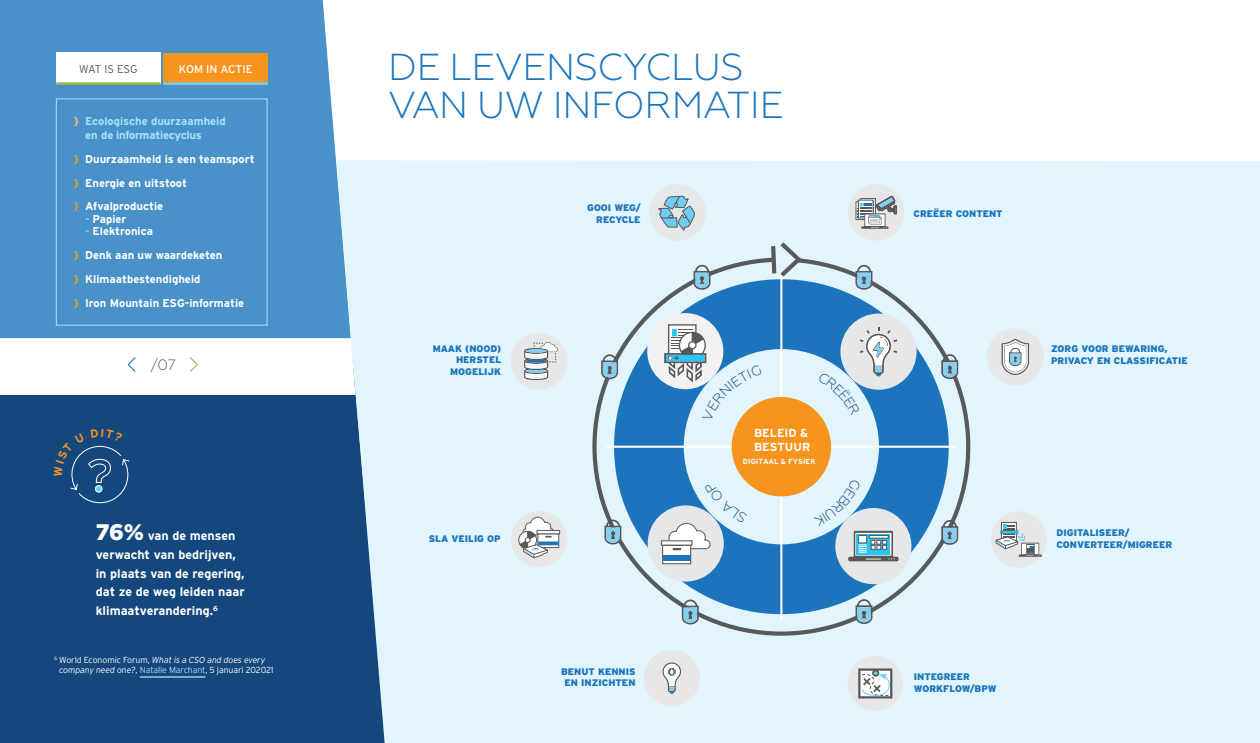
<style>
.page{position:relative;width:1260px;height:743px;background:#fff}
.page>*{position:absolute;margin:0;border:0;box-sizing:border-box;transform-origin:0 0}
.t1{font:300 37.5px/37.5px "Geometria";letter-spacing:-.01em;color:#1b75bc}
.t2{font:300 15px "Geometria";color:#58595b}
.t3{font:700 12.5px/18.8px "Interstate";color:#fff}
.t4{font:700 11.62px/14px "Interstate";color:#fff}
.t5{font:700 11.25px/23.8px "Interstate";color:#fff}
.t6{font:700 11.25px/13.8px "Interstate";letter-spacing:-.01em;color:#a7e2fa}
.t7{font:11.25px "Interstate";color:#fff}
.t8{font:300 11.25px "Interstate";letter-spacing:-.01em;color:#58595b}
.t9{font:900 9.5px/11.4px "Interstate";color:#1c75bc}
.t10{font:italic 300 8.75px/10px "Interstate";letter-spacing:-.01em;color:#fff}
.t11{font:700 7.38px "Interstate";color:#fff}
.s1{color:#fabf78}
.s2{color:#f7941e}
.s3{color:#6dcff6}
.s4{font-family:"Gotham";font-weight:900;font-size:22.5px}
.s5{font-style:normal}
.s6{font-style:normal;color:#a7e2fa}
</style>
<div class="page">
<div style="left:0;top:0;width:336px;height:338px;background:#4991c9"></div>
<div style="left:56px;top:98px;width:212px;height:228px;border:1px solid #8ad8f8"></div>
<div style="left:0;top:395px;width:336px;height:347px;background:#14477d"></div>
<div style="left:336px;top:160px;width:924px;height:582px;background:#e2f5fd"></div>
<svg style="left:590px;top:255px;width:382px;height:382px;background:#9dc5e0"></svg>
<svg style="left:694px;top:265px;width:16px;height:25px"></svg>
<svg style="left:856px;top:265px;width:16px;height:25px"></svg>
<svg style="left:941px;top:354px;width:17px;height:25px"></svg>
<svg style="left:941px;top:520px;width:17px;height:24px"></svg>
<svg style="left:856px;top:599px;width:16px;height:25px"></svg>
<svg style="left:682px;top:599px;width:17px;height:25px"></svg>
<svg style="left:604px;top:519px;width:17px;height:25px"></svg>
<svg style="left:601px;top:354px;width:17px;height:25px"></svg>
<div style="left:732px;top:397px;width:99px;height:99px;background:#f7941e;border-radius:50%"></div>
<div style="left:648px;top:505px;width:76px;height:76px;background:#e6e7e8;border-radius:50%"></div>
<svg style="left:664px;top:546px;width:25px;height:16px"></svg>
<div style="left:662px;top:544px;width:29px;height:20px;border:1px solid #58595b"></div>
<div style="left:661px;top:540px;width:31px;height:5px;background:#fff"></div>
<div style="left:661px;top:540px;width:31px;height:5px;border:1px solid #58595b"></div>
<div style="left:663px;top:555px;width:27px;height:5px;background:#1c75bc"></div>
<svg style="left:771px;top:242px;width:31px;height:34px"></svg>
<div style="left:987px;top:328px;width:57px;height:57px;background:#e6e7e8;border-radius:50%"></div>
<svg style="left:1002px;top:339px;width:27px;height:36px"></svg>
<div style="left:649px;top:184px;width:57px;height:57px;background:#e6e7e8;border-radius:50%"></div>
<svg style="left:658px;top:195px;width:37px;height:35px"></svg>
<div style="left:510px;top:333px;width:58px;height:57px;background:#e6e7e8;border-radius:50%"></div>
<svg style="left:524px;top:342px;width:34px;height:38px"></svg>
<div style="left:991px;top:511px;width:56px;height:56px;background:#e7e7e7;border-radius:50%"></div>
<div style="left:1001px;top:522px;width:16px;height:19px;border:1px solid #575757"></div>
<svg style="left:995px;top:524px;width:47px;height:32px"></svg>
<div style="left:511px;top:511px;width:56px;height:56px;background:#e7e7e7;border-radius:50%"></div>
<div style="left:538px;top:534px;width:21px;height:13px;background:#fff"></div>
<div style="left:537px;top:533px;width:22px;height:15px;border:1px solid #595a5c"></div>
<div style="left:537px;top:530px;width:23px;height:4px;border:1px solid #595a5c"></div>
<svg style="left:555px;top:541px;width:3px;height:4px"></svg>
<svg style="left:518px;top:516px;width:37px;height:42px"></svg>
<div style="left:848px;top:184px;width:56px;height:57px;background:#e7e7e7;border-radius:50%"></div>
<svg style="left:855px;top:196px;width:41px;height:33px"></svg>
<div style="left:644px;top:650px;width:56px;height:56px;background:#e7e7e7;border-radius:50%"></div>
<svg style="left:662px;top:662px;width:19px;height:32px"></svg>
<div style="left:848px;top:655px;width:55px;height:56px;background:#e6e7e8;border-radius:50%"></div>
<svg style="left:858px;top:668px;width:35px;height:30px"></svg>
<hr style="left:140px;top:676px;width:65px;height:1px;background:#fff">
<svg style="left:0;top:338px;width:355px;height:57px"></svg>
<div style="left:56px;top:53px;width:104px;height:31px;background:#fff"></div>
<hr style="left:56px;top:82px;width:104px;height:3px;background:#8dc13f">
<div style="left:164px;top:53px;width:104px;height:31px;background:#f7941e"></div>
<hr style="left:164px;top:82px;width:104px;height:3px;background:#6dcff6">
<svg style="left:818px;top:327px;width:79px;height:88px;background:#aecadf"></svg>
<svg style="left:814px;top:479px;width:85px;height:82px;background:#9fc3d9"></svg>
<svg style="left:665px;top:481px;width:82px;height:69px"></svg>
<svg style="left:664px;top:329px;width:98px;height:92px"></svg>
<svg style="left:54px;top:428px;width:78px;height:77px;background:#205083"></svg>
<p class="t8" style="left:79px;top:63px;width:60px">WAT IS ESG</p>
<p class="t7" style="left:179px;top:63px;width:75px">KOM IN ACTIE</p>
<p class="t6" style="left:85px;top:114px;width:142px;text-indent:-11px"><span class="s1">}</span> Ecologische duurzaamheid en de informatiecyclus</p>
<p class="t5" style="left:74px;top:147px;width:182px"><span class="s2">}</span> Duurzaamheid is een teamsport <span class="s2">}</span> Energie en uitstoot<br><span class="s2">}</span> Afvalproductie</p>
<p class="t5" style="left:85px;top:207px;width:43px"><span class="s3">-</span> Papier</p>
<p class="t5" style="left:74px;top:219px;width:172px;text-indent:11px"><span class="s3">-</span> Elektronica<br><span class="s2">}</span> Denk aan uw waardeketen<br><span class="s2">}</span> Klimaatbestendigheid<br><span class="s2">}</span> Iron Mountain ESG-informatie</p>
<h2 class="t2" style="left:151px;top:356px;width:27px">/07</h2>
<h3 class="t3" style="left:96px;top:526px;width:150px"><span class="s4">76%</span> van de mensen verwacht van bedrijven, in plaats van de regering, dat ze de weg leiden naar klimaatverandering.<sup>6</sup></h3>
<p class="t10" style="left:59px;top:655px;width:216px;text-indent:-5px"><sup>6</sup> <span class="s5">World Economic Forum,</span> What is a CSO and does every company need one?<span class="s5">,</span> <span class="s6">Natalie Marchant</span><span class="s5">, 5 januari 202021</span></p>
<h1 class="t1" style="left:388px;top:48px;width:397px">DE LEVENSCYCLUS<br>VAN UW INFORMATIE</h1>
<p class="t9" style="left:433px;top:343px;width:70px;text-align:right">MAAK (NOOD)<br>HERSTEL<br>MOGELIJK</p>
<p class="t9" style="left:429px;top:533px;width:73px">SLA VEILIG OP</p>
<p class="t9" style="left:587px;top:202px;width:55px;text-align:right">GOOI WEG/<br>RECYCLE</p>
<p class="t4" style="left:754px;top:426px;width:58px">BELEID &amp;<br>BESTUUR</p>
<p class="t11" style="left:743px;top:457px;width:74px">DIGITAAL &amp; FYSIEK</p>
<p class="t9" style="left:914px;top:207px;width:91px">CREËER CONTENT</p>
<p class="t9" style="left:561px;top:665px;width:76px;text-align:center">BENUT KENNIS<br>EN INZICHTEN</p>
<p class="t9" style="left:914px;top:671px;width:84px">INTEGREER<br>WORKFLOW/BPW</p>
<p class="t9" style="left:1051px;top:343px;width:138px">ZORG VOOR BEWARING,<br>PRIVACY EN CLASSIFICATIE</p>
<p class="t9" style="left:1057px;top:527px;width:117px">DIGITALISEER/<br>CONVERTEER/MIGREER</p>
</div>
